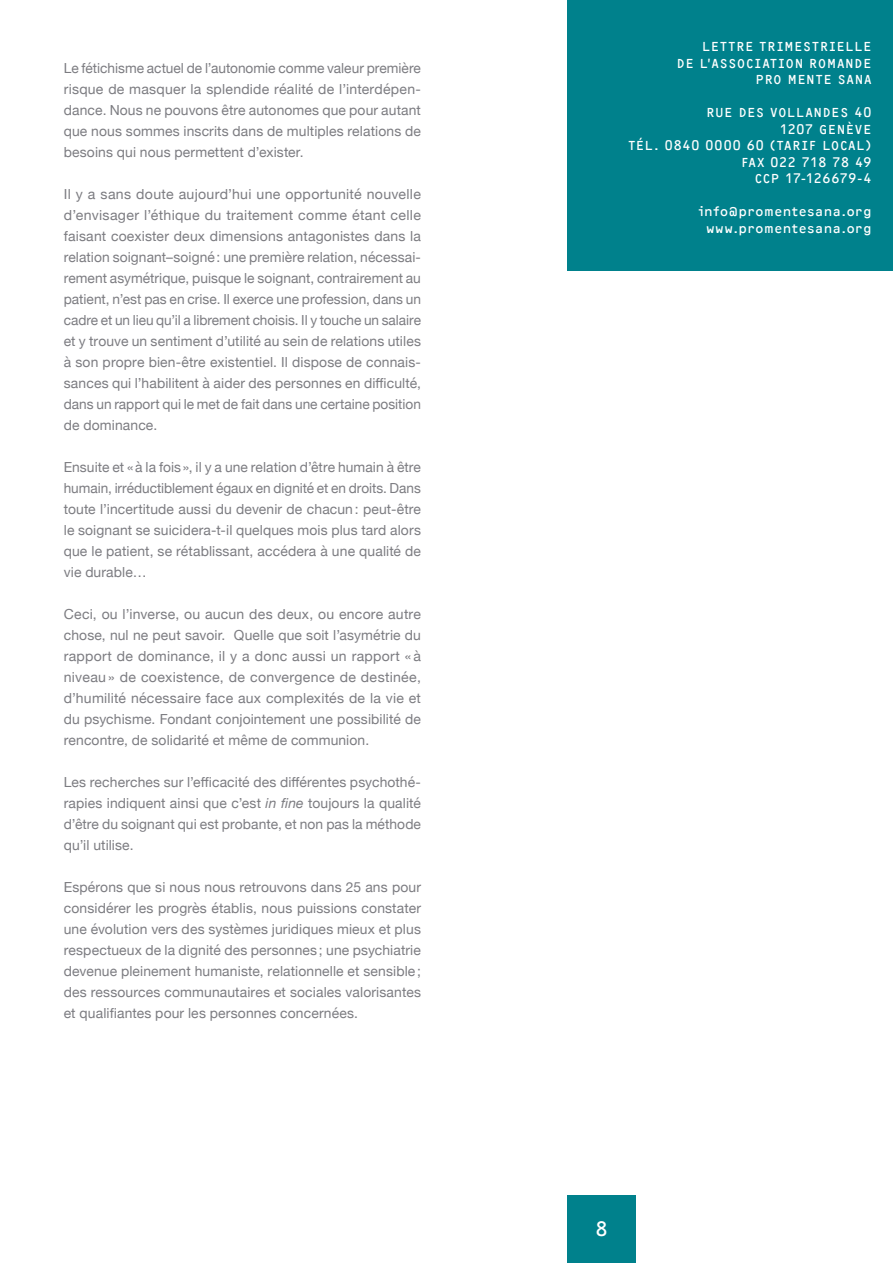
<style>
.page{position:relative;width:893px;height:1263px;background:#fff}
.page>*{position:absolute;margin:0;border:0;box-sizing:border-box;transform-origin:0 0}
.t1{font:20.25px "OCRF";color:#fff}
.t2{font:13.8px/21px "Helvetica Neue";letter-spacing:.01em;color:#7c7c81;text-align:justify}
.t3{font:13.5px/16.5px "OCRF";letter-spacing:.02em;color:#fff;text-align:right}
.s1{font-style:italic}
</style>
<div class="page">
<div style="left:568px;top:1195px;width:68px;height:68px;background:#00818c"></div>
<div style="left:568px;top:0;width:325px;height:270px;background:#00818c"></div>
<p class="t2" style="left:64px;top:58px;width:359px">Le fétichisme actuel de l’autonomie comme valeur première risque de masquer la splendide réalité de l’interdépen&shy;dance. Nous ne pouvons être autonomes que pour autant que nous sommes inscrits dans de multiples relations de besoins qui nous permettent d’exister.</p>
<p class="t2" style="left:64px;top:184px;width:359px">Il y a sans doute aujourd’hui une opportunité nouvelle d’envisager l’éthique du traitement comme étant celle faisant coexister deux dimensions antagonistes dans la relation soignant–soigné: une première relation, nécessai&shy;rement asymétrique, puisque le soignant, contrairement au patient, n’est pas en crise. Il exerce une profession, dans un cadre et un lieu qu’il a librement choisis. Il y touche un salaire et y trouve un sentiment d’utilité au sein de relations utiles à son propre bien-être existentiel. Il dispose de connais&shy;sances qui l’habilitent à aider des personnes en difficulté, dans un rapport qui le met de fait dans une certaine position de dominance.</p>
<p class="t2" style="left:64px;top:457px;width:359px">Ensuite et «à la fois», il y a une relation d’être humain à être humain, irréductiblement égaux en dignité et en droits. Dans toute l’incertitude aussi du devenir de chacun: peut-être le soignant se suicidera-t-il quelques mois plus tard alors que le patient, se rétablissant, accédera à une qualité de vie durable…</p>
<p class="t2" style="left:64px;top:604px;width:359px">Ceci, ou l’inverse, ou aucun des deux, ou encore autre chose, nul ne peut savoir. Quelle que soit l’asymétrie du rapport de dominance, il y a donc aussi un rapport « à niveau » de coexistence, de convergence de destinée, d’humilité nécessaire face aux complexités de la vie et du psychisme. Fondant conjointement une possibilité de rencontre, de solidarité et même de communion.</p>
<p class="t2" style="left:64px;top:772px;width:359px">Les recherches sur l’efficacité des différentes psychothé&shy;rapies indiquent ainsi que c’est <span class="s1">in fine</span> toujours la qualité d’être du soignant qui est probante, et non pas la méthode qu’il utilise.</p>
<p class="t2" style="left:64px;top:877px;width:359px">Espérons que si nous nous retrouvons dans 25 ans pour considérer les progrès établis, nous puissions constater une évolution vers des systèmes juridiques mieux et plus respectueux de la dignité des personnes; une psychiatrie devenue pleinement humaniste, relationnelle et sensible; des ressources communautaires et sociales valorisantes et qualifiantes pour les personnes concernées.</p>
<p class="t3" style="left:677px;top:38px;width:197px">LETTRE TRIMESTRIELLE<br>DE L’ASSOCIATION ROMANDE<br>PRO MENTE SANA</p>
<p class="t3" style="left:628px;top:104px;width:245px">RUE DES VOLLANDES 40<br>1207 GENÈVE<br>TÉL. 0840 0000 60 (TARIF LOCAL)<br>FAX 022 718 78 49<br>CCP 17-126679-4</p>
<p class="t3" style="left:698px;top:203px;width:175px;text-align:center">info@promentesana.org www.promentesana.org</p>
<h1 class="t1" style="left:595px;top:1217px;width:14px">8</h1>
</div>
